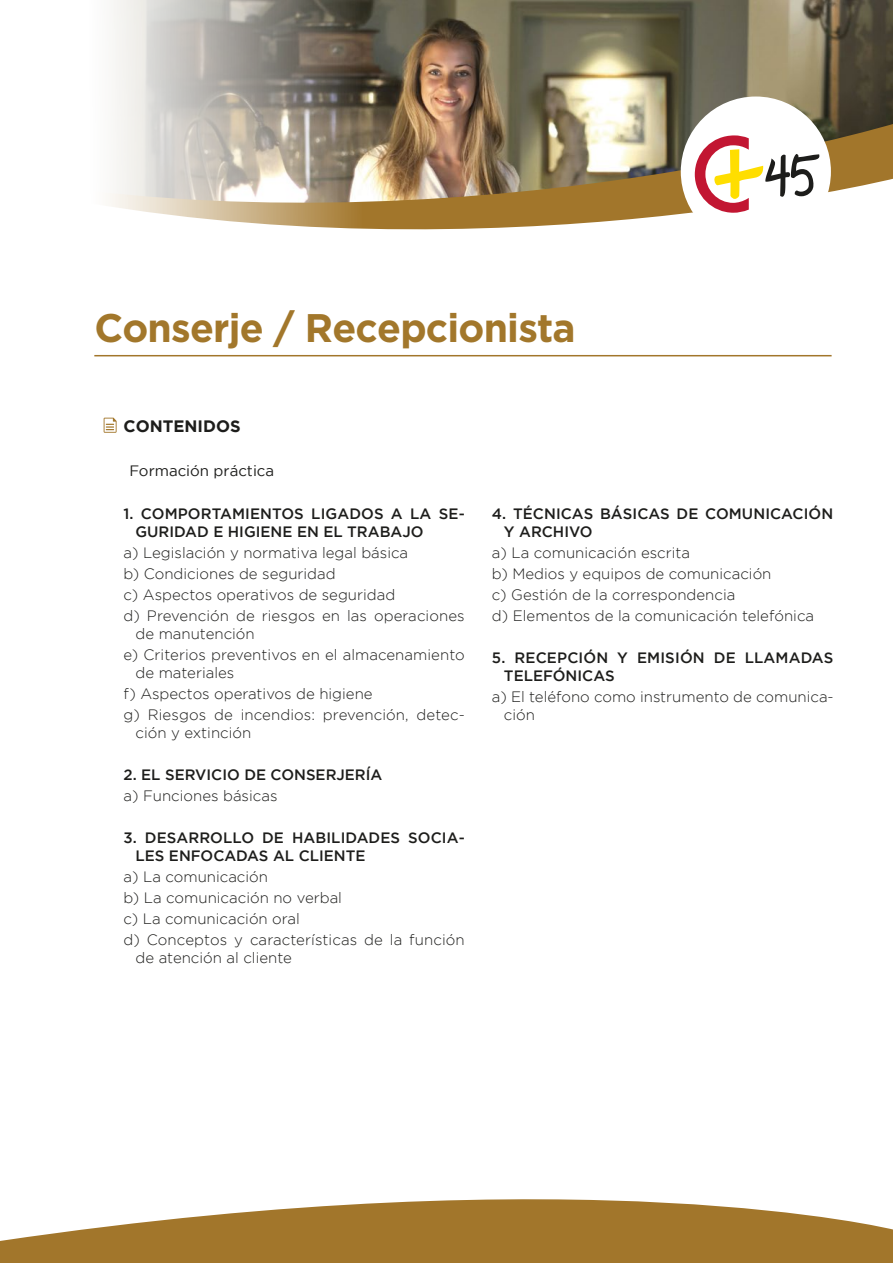
<style>
.page{position:relative;width:893px;height:1263px;background:#fff}
.page>*{position:absolute;margin:0;border:0;box-sizing:border-box;transform-origin:0 0}
.t1{font:700 39.9px "Gotham";letter-spacing:-.02em;color:#a2772b}
.t2{font:700 16.5px "Gotham";color:#1d1d1b}
.t3{font:300 15px/21px "Gotham";color:#1d1d1b}
.t4{font:500 15px/18px "Gotham";color:#1d1d1b}
.t5{font:15px "Gotham";color:#1d1d1b}
</style>
<div class="page">
<svg style="left:104px;top:418px;width:13px;height:15px"></svg>
<svg style="left:0;top:1199px;width:893px;height:64px;fill:#a2762b"></svg>
<hr style="left:94px;top:355px;width:738px;height:1px;background:#a2762b">
<img style="left:416px;top:0;width:477px;height:230px">
<div style="left:681px;top:97px;width:150px;height:150px;background:#fff;border-radius:50%"></div>
<svg style="left:695px;top:135px;width:124px;height:78px"></svg>
<svg style="left:109px;top:0;width:307px;height:230px;background:#b0a799"></svg>
<h1 class="t1" style="left:94px;top:311px;width:483px">Conserje / Recepcionista</h1>
<p class="t2" style="left:124px;top:419px;width:119px">CONTENIDOS</p>
<p class="t5" style="left:129px;top:465px;width:146px">Formación práctica</p>
<p class="t4" style="left:136px;top:506px;width:331px;text-indent:-12px">1. COMPORTAMIENTOS LIGADOS A LA SE-<br>GURIDAD E HIGIENE EN EL TRABAJO</p>
<p class="t3" style="left:124px;top:543px;width:343px">a) Legislación y normativa legal básica<br>b) Condiciones de seguridad<br>c) Aspectos operativos de seguridad<br>d) Prevención de riesgos en las operaciones</p>
<p class="t3" style="left:124px;top:624px;width:343px;text-indent:12px">de manutención<br>e) Criterios preventivos en el almacenamiento</p>
<p class="t3" style="left:124px;top:663px;width:343px;text-indent:12px">de materiales<br>f) Aspectos operativos de higiene<br>g) Riesgos de incendios: prevención, detec-</p>
<p class="t3" style="left:136px;top:723px;width:117px">ción y extinción</p>
<p class="t4" style="left:124px;top:767px;width:260px">2. EL SERVICIO DE CONSERJERÍA</p>
<p class="t3" style="left:124px;top:786px;width:155px">a) Funciones básicas</p>
<p class="t4" style="left:136px;top:830px;width:331px;text-indent:-12px">3. DESARROLLO DE HABILIDADES SOCIA-<br>LES ENFOCADAS AL CLIENTE</p>
<p class="t3" style="left:124px;top:867px;width:343px">a) La comunicación<br>b) La comunicación no verbal<br>c) La comunicación oral<br>d) Conceptos y características de la función</p>
<p class="t3" style="left:136px;top:948px;width:158px">de atención al cliente</p>
<p class="t4" style="left:504px;top:506px;width:331px;text-indent:-12px">4. TÉCNICAS BÁSICAS DE COMUNICACIÓN<br>Y ARCHIVO</p>
<p class="t3" style="left:492px;top:543px;width:324px">a) La comunicación escrita<br>b) Medios y equipos de comunicación<br>c) Gestión de la correspondencia<br>d) Elementos de la comunicación telefónica</p>
<p class="t4" style="left:504px;top:650px;width:331px;text-indent:-12px">5. RECEPCIÓN Y EMISIÓN DE LLAMADAS<br>TELEFÓNICAS</p>
<p class="t3" style="left:504px;top:689px;width:331px;line-height:18px;text-indent:-12px">a) El teléfono como instrumento de comunica&shy;ción</p>
</div>
